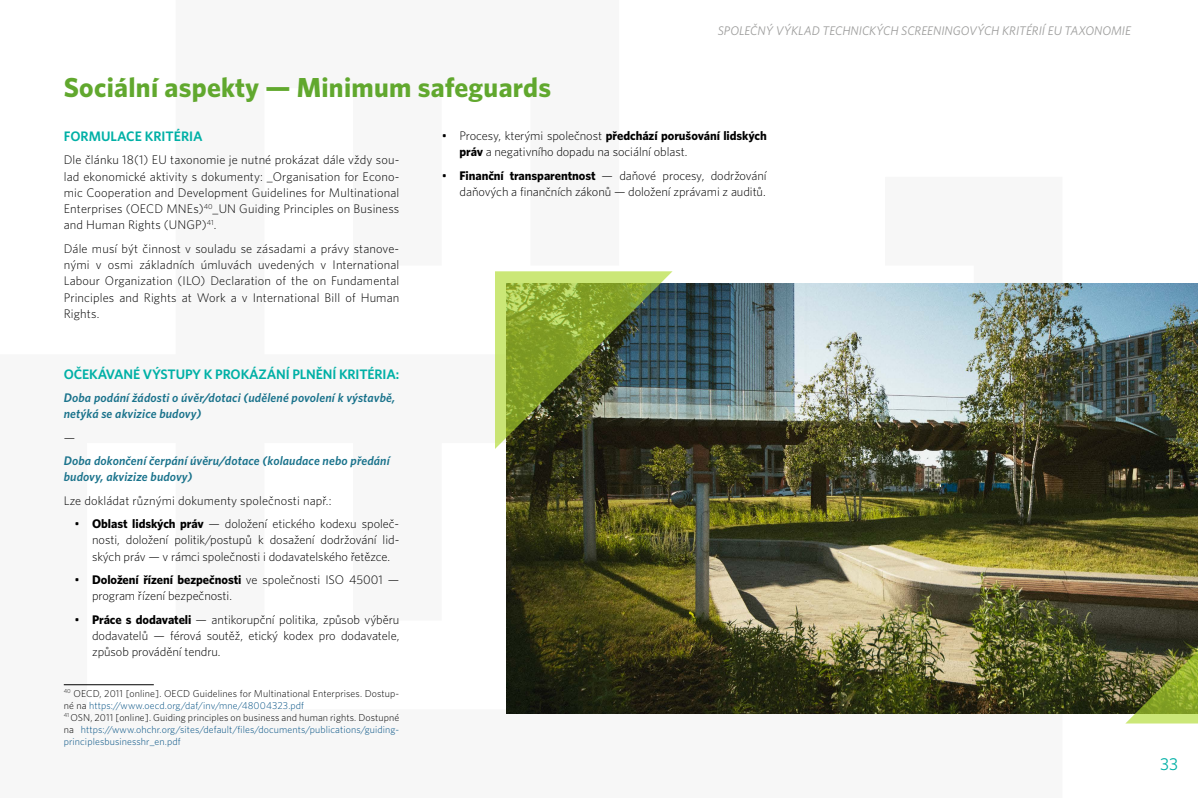
<style>
.page{position:relative;width:1198px;height:798px;background:#fff}
.page>*{position:absolute;margin:0;border:0;box-sizing:border-box;transform-origin:0 0}
.t1{font:700 27.5px "Whitney";letter-spacing:.01em;color:#61a82e}
.t2{font:17.25px "Whitney";color:#00b0a6}
.t3{font:600 13.75px "Whitney";letter-spacing:-.01em;color:#00b0a6}
.t4{font:300 12.5px/16.2px "Whitney";letter-spacing:-.005em;color:#000;text-align:justify}
.t5{font:italic 600 12.5px/16.2px "Whitney";letter-spacing:.01em;color:#1a738c}
.t6{font:italic 12.5px "Whitney";color:#9d9d9c}
.t7{font:300 10px/12px "Whitney";letter-spacing:.01em;color:#004f82}
.s1{font-weight:400}
.s2{font-weight:700}
.s3{color:#000}
</style>
<div class="page">
<hr style="left:64px;top:684px;width:90px;height:1px;background:#000">
<img style="left:506px;top:283px;width:692px;height:430px">
<img style="left:495px;top:271px;width:177px;height:178px">
<img style="left:1125px;top:634px;width:73px;height:89px">
<h1 class="t1" style="left:64px;top:68px;width:489px">Sociální aspekty — Minimum safeguards</h1>
<p class="t6" style="left:718px;top:22px;width:415px">SPOLEČNÝ VÝKLAD TECHNICKÝCH SCREENINGOVÝCH KRITÉRIÍ EU TAXONOMIE</p>
<p class="t3" style="left:64px;top:127px;width:140px">FORMULACE KRITÉRIA</p>
<p class="t4" style="left:64px;top:151px;width:337px">Dle článku 18(1) EU taxonomie je nutné prokázat dále vždy sou&shy;lad ekonomické aktivity s dokumenty: _Organisation for Econo&shy;mic Cooperation and Development Guidelines for Multinational Enterprises (OECD MNEs)<sup>40</sup>_UN Guiding Principles on Business and Human Rights (UNGP)<sup>41</sup>.</p>
<p class="t4" style="left:64px;top:240px;width:337px">Dále musí být činnost v souladu se zásadami a právy stanove&shy;nými v osmi základních úmluvách uvedených v International Labour Organization (ILO) Declaration of the on Fundamental Principles and Rights at Work a v International Bill of Human Rights.</p>
<p class="t3" style="left:64px;top:365px;width:337px">OČEKÁVANÉ VÝSTUPY K PROKÁZÁNÍ PLNĚNÍ KRITÉRIA:</p>
<p class="t5" style="left:64px;top:389px;width:333px">Doba podání žádosti o úvěr/dotaci (udělené povolení k výstavbě, netýká se akvizice budovy)</p>
<p class="t4" style="left:64px;top:429px;width:13px">—</p>
<p class="t5" style="left:64px;top:452px;width:327px">Doba dokončení čerpání úvěru/dotace (kolaudace nebo předání budovy, akvizize budovy)</p>
<p class="t4" style="left:64px;top:491px;width:269px">Lze dokládat různými dokumenty společnosti např.:</p>
<p class="t4" style="left:92px;top:515px;width:309px;text-indent:-18px"><span class="s1">•</span> <span class="s2">Oblast lidských práv</span> — doložení etického kodexu společ&shy;nosti, doložení politik/postupů k dosažení dodržování lid&shy;ských práv — v rámci společnosti i dodavatelského řetězce.</p>
<p class="t4" style="left:92px;top:571px;width:309px;text-indent:-18px"><span class="s1">•</span> <span class="s2">Doložení řízení bezpečnosti</span> ve společnosti ISO 45001 — program řízení bezpečnosti.</p>
<p class="t4" style="left:92px;top:610px;width:309px;text-indent:-18px"><span class="s1">•</span> <span class="s2">Práce s dodavateli</span> — antikorupční politika, způsob výběru dodavatelů — férová soutěž, etický kodex pro dodavatele, způsob provádění tendru.</p>
<p class="t7" style="left:64px;top:686px;width:337px"><sup>40</sup> <span class="s3">OECD, 2011 [online]. OECD Guidelines for Multinational Enterprises. Dostup&shy;né na</span> https://www.oecd.org/daf/inv/mne/48004323.pdf<br><sup>41</sup> <span class="s3">OSN, 2011 [online]. Guiding principles on business and human rights. Dostupné na</span> https://www.ohchr.org/sites/default/files/documents/publications/guiding&shy;principlesbusinesshr_en.pdf</p>
<p class="t4" style="left:459px;top:127px;width:309px;text-indent:-18px"><span class="s1">•</span> Procesy, kterými společnost <span class="s2">předchází porušování lidských práv</span> a negativního dopadu na sociální oblast.</p>
<p class="t4" style="left:442px;top:167px;width:326px;text-align:right"><span class="s1">•</span> <span class="s2">Finanční transparentnost</span> — daňové procesy, dodržování daňových a finančních zákonů — doložení zprávami z auditů.</p>
<h2 class="t2" style="left:1160px;top:752px;width:19px">33</h2>
</div>
